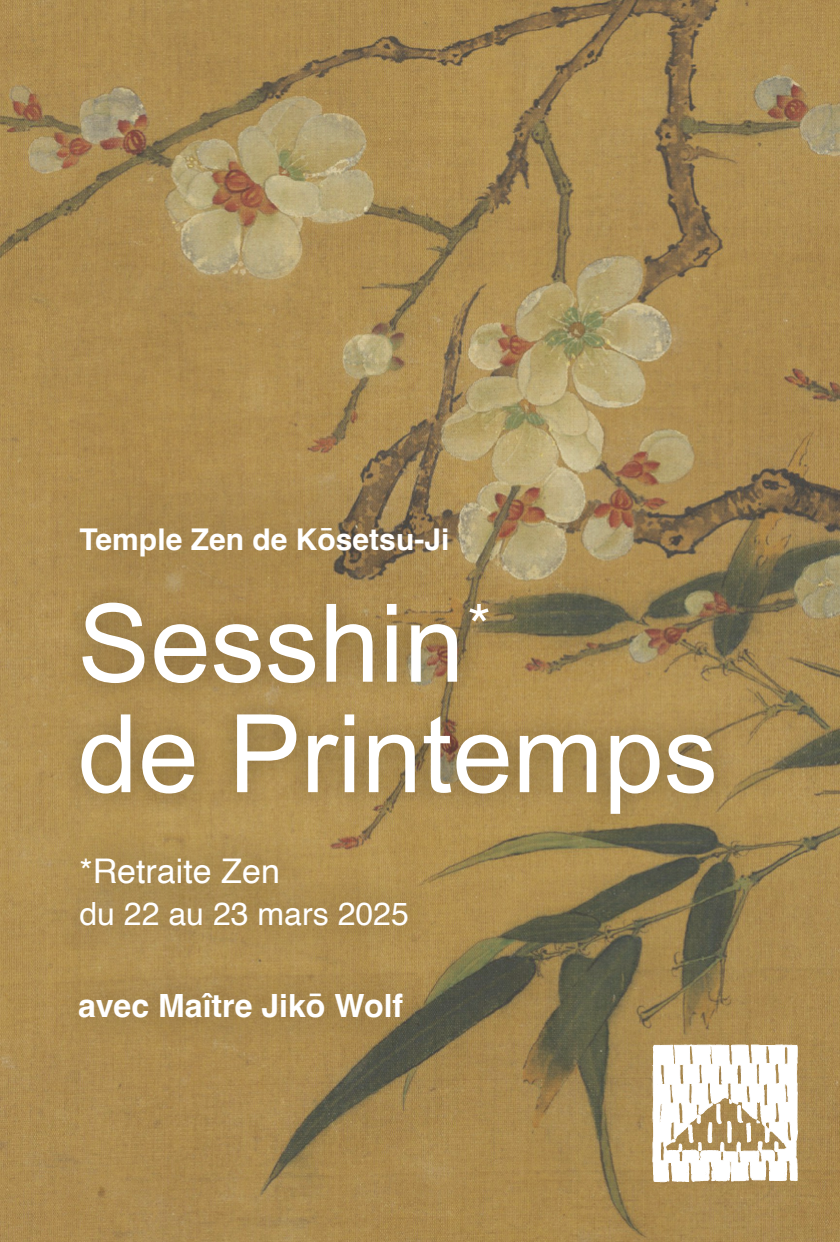
<style>
.page{position:relative;width:840px;height:1242px;background:#fff}
.page>*{position:absolute;margin:0;border:0;box-sizing:border-box;transform-origin:0 0}
.t1{font:108.6px/110.4px "Arial Unicode MS";color:#fff}
.t2{font:34px "Helvetica";color:#fff}
.t3{font:700 32px "Helvetica";color:#fff}
.t4{font:32px "Helvetica";color:#fff}
.t5{font:700 30px "Helvetica";color:#fff}
</style>
<div class="page">
<img style="left:0;top:0;width:839px;height:1242px">
<div style="left:45px;top:822px;width:397px;height:140px;background:#ad8e52"></div>
<div style="left:44px;top:958px;width:394px;height:96px;background:#000;opacity:.29"></div>
<div style="left:58px;top:579px;width:678px;height:257px;background:#000;opacity:.29"></div>
<svg style="left:469px;top:619px;width:19px;height:2px"></svg>
<div style="left:19px;top:463px;width:490px;height:156px;background:#000;opacity:.47"></div>
<svg style="left:652px;top:1044px;width:145px;height:139px"></svg>
<p class="t5" style="left:79px;top:521px;width:371px">Temple Zen de Kōsetsu-Ji</p>
<h1 class="t1" style="left:77px;top:586px;width:641px">Sesshin<br>de Printemps</h1>
<p class="t2" style="left:79px;top:845px;width:202px">*Retraite Zen</p>
<p class="t4" style="left:79px;top:889px;width:331px">du 22 au 23 mars 2025</p>
<p class="t3" style="left:78px;top:986px;width:326px">avec Maître Jikō Wolf</p>
</div>
